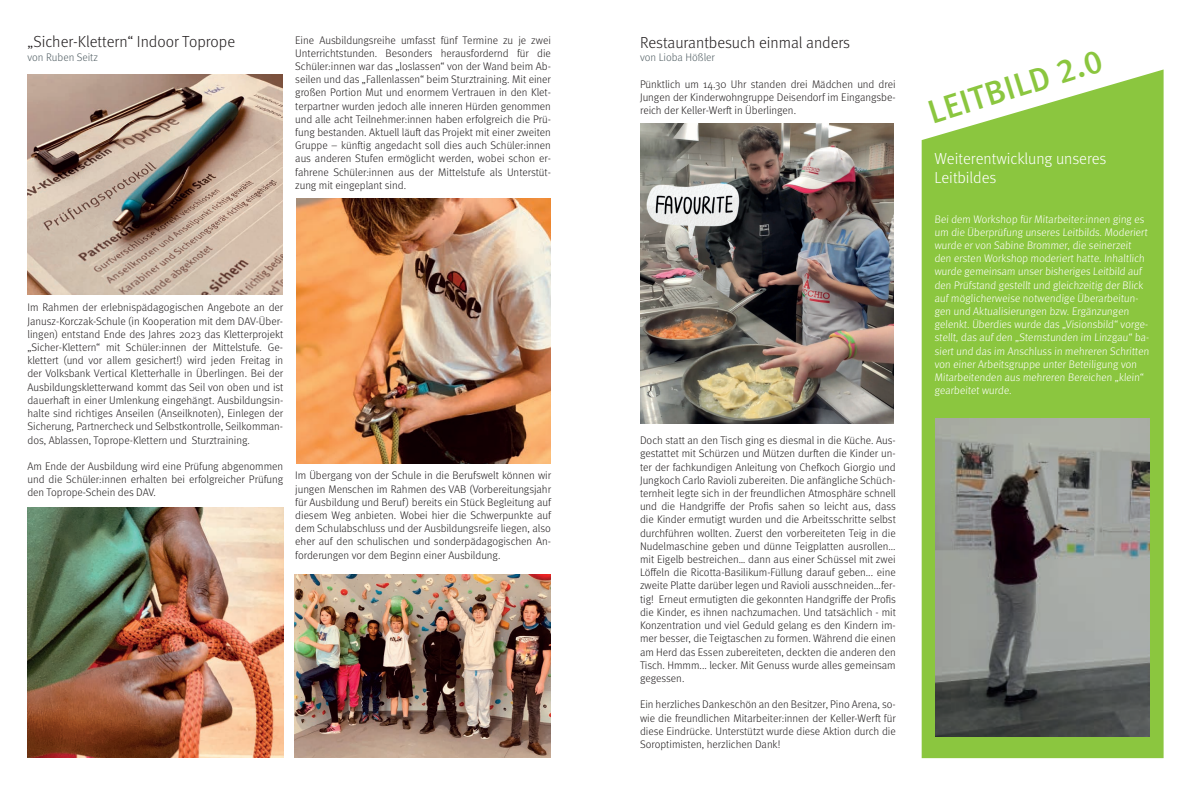
<style>
.page{position:relative;width:1191px;height:794px;background:#fff}
.page>*{position:absolute;margin:0;border:0;box-sizing:border-box;transform-origin:0 0}
.t1{font:500 33px "Meta Pro";color:#8bc63f}
.t2{font:300 16px "Meta Pro";color:#231f20}
.t3{font:300 16px/19.2px "Meta Pro";color:#fff}
.t4{font:300 11px/13.2px "Meta Pro";color:#231f20;text-align:justify}
.t5{font:300 11px/13.2px "Meta Pro";color:#fff}
.t6{font:300 11px "Meta Pro";color:#536065}
</style>
<div class="page">
<img style="left:640px;top:123px;width:253px;height:301px">
<svg style="left:921px;top:69px;width:242px;height:689px;background:#95ca51"></svg>
<img style="left:935px;top:418px;width:214px;height:318px">
<img style="left:27px;top:507px;width:256px;height:251px">
<img style="left:27px;top:74px;width:255px;height:220px">
<img style="left:295px;top:575px;width:256px;height:183px">
<img style="left:296px;top:198px;width:255px;height:265px">
<h2 class="t2" style="left:27px;top:30px;width:209px">„Sicher-Klettern“ Indoor Toprope</h2>
<p class="t6" style="left:27px;top:49px;width:72px">von Ruben Seitz</p>
<p class="t4" style="left:295px;top:33px;width:257px">Eine Ausbildungsreihe umfasst fünf Termine zu je zwei Unterrichtstunden. Besonders herausfordernd für die Schüler:innen war das „loslassen“ von der Wand beim Ab&shy;seilen und das „Fallenlassen“ beim Sturztraining. Mit einer großen Portion Mut und enormem Vertrauen in den Klet&shy;terpartner wurden jedoch alle inneren Hürden genommen und alle acht Teilnehmer:innen haben erfolgreich die Prü&shy;fung bestanden. Aktuell läuft das Projekt mit einer zweiten Gruppe – künftig angedacht soll dies auch Schüler:innen aus anderen Stufen ermöglicht werden, wobei schon er&shy;fahrene Schüler:innen aus der Mittelstufe als Unterstüt&shy;zung mit eingeplant sind.</p>
<p class="t4" style="left:27px;top:300px;width:257px">Im Rahmen der erlebnispädagogischen Angebote an der Janusz-Korczak-Schule (in Kooperation mit dem DAV-Über&shy;lingen) entstand Ende des Jahres 2023 das Kletterprojekt „Sicher-Klettern“ mit Schüler:innen der Mittelstufe. Ge&shy;klettert (und vor allem gesichert!) wird jeden Freitag in der Volksbank Vertical Kletterhalle in Überlingen. Bei der Ausbildungskletterwand kommt das Seil von oben und ist dauerhaft in einer Umlenkung eingehängt. Ausbildungsin&shy;halte sind richtiges Anseilen (Anseilknoten), Einlegen der Sicherung, Partnercheck und Selbstkontrolle, Seilkomman&shy;dos, Ablassen, Toprope-Klettern und Sturztraining.</p>
<p class="t4" style="left:27px;top:459px;width:257px">Am Ende der Ausbildung wird eine Prüfung abgenommen und die Schüler:innen erhalten bei erfolgreicher Prüfung den Toprope-Schein des DAV.</p>
<p class="t4" style="left:295px;top:468px;width:257px">Im Übergang von der Schule in die Berufswelt können wir jungen Menschen im Rahmen des VAB (Vorbereitungsjahr für Ausbildung und Beruf) bereits ein Stück Begleitung auf diesem Weg anbieten. Wobei hier die Schwerpunkte auf dem Schulabschluss und der Ausbildungsreife liegen, also eher auf den schulischen und sonderpädagogischen An&shy;forderungen vor dem Beginn einer Ausbildung.</p>
<h2 class="t2" style="left:640px;top:31px;width:212px">Restaurantbesuch einmal anders</h2>
<p class="t6" style="left:640px;top:50px;width:76px">von Lioba Hößler</p>
<p class="t4" style="left:640px;top:77px;width:257px">Pünktlich um 14.30 Uhr standen drei Mädchen und drei Jungen der Kinderwohngruppe Deisendorf im Eingangsbe&shy;reich der Keller-Werft in Überlingen.</p>
<p class="t4" style="left:640px;top:433px;width:257px">Doch statt an den Tisch ging es diesmal in die Küche. Aus&shy;gestattet mit Schürzen und Mützen durften die Kinder un&shy;ter der fachkundigen Anleitung von Chefkoch Giorgio und Jungkoch Carlo Ravioli zubereiten. Die anfängliche Schüch&shy;ternheit legte sich in der freundlichen Atmosphäre schnell und die Handgriffe der Profis sahen so leicht aus, dass die Kinder ermutigt wurden und die Arbeitsschritte selbst durchführen wollten. Zuerst den vorbereiteten Teig in die Nudelmaschine geben und dünne Teigplatten ausrollen... mit Eigelb bestreichen… dann aus einer Schüssel mit zwei Löffeln die Ricotta-Basilikum-Füllung darauf geben... eine zweite Platte darüber legen und Ravioli ausschneiden...fer&shy;tig! Erneut ermutigten die gekonnten Handgriffe der Profis die Kinder, es ihnen nachzumachen. Und tatsächlich - mit Konzentration und viel Geduld gelang es den Kindern im&shy;mer besser, die Teigtaschen zu formen. Während die einen am Herd das Essen zubereiteten, deckten die anderen den Tisch. Hmmm... lecker. Mit Genuss wurde alles gemeinsam gegessen.</p>
<p class="t4" style="left:640px;top:697px;width:257px">Ein herzliches Dankeschön an den Besitzer, Pino Arena, so&shy;wie die freundlichen Mitarbeiter:innen der Keller-Werft für diese Eindrücke. Unterstützt wurde diese Aktion durch die Soroptimisten, herzlichen Dank!</p>
<h1 class="t1" style="left:923px;top:93px;width:183px;rotate:-17deg">LEITBILD 2.0</h1>
<h2 class="t3" style="left:934px;top:148px;width:173px">Weiterentwicklung unseres<br>Leitbildes</h2>
<p class="t5" style="left:934px;top:212px;width:217px">Bei dem Workshop für Mitarbeiter:innen ging es um die Überprüfung unseres Leitbilds. Moderiert wurde er von Sabine Brommer, die seinerzeit den ersten Workshop moderiert hatte. Inhaltlich wurde gemeinsam unser bisheriges Leitbild auf den Prüfstand gestellt und gleichzeitig der Blick auf möglicherweise notwendige Überarbeitun&shy;gen und Aktualisierungen bzw. Ergänzungen gelenkt. Überdies wurde das „Visionsbild“ vorge&shy;stellt, das auf den „Sternstunden im Linzgau“ ba&shy;siert und das im Anschluss in mehreren Schritten von einer Arbeitsgruppe unter Beteiligung von Mitarbeitenden aus mehreren Bereichen „klein“ gearbeitet wurde.</p>
</div>
